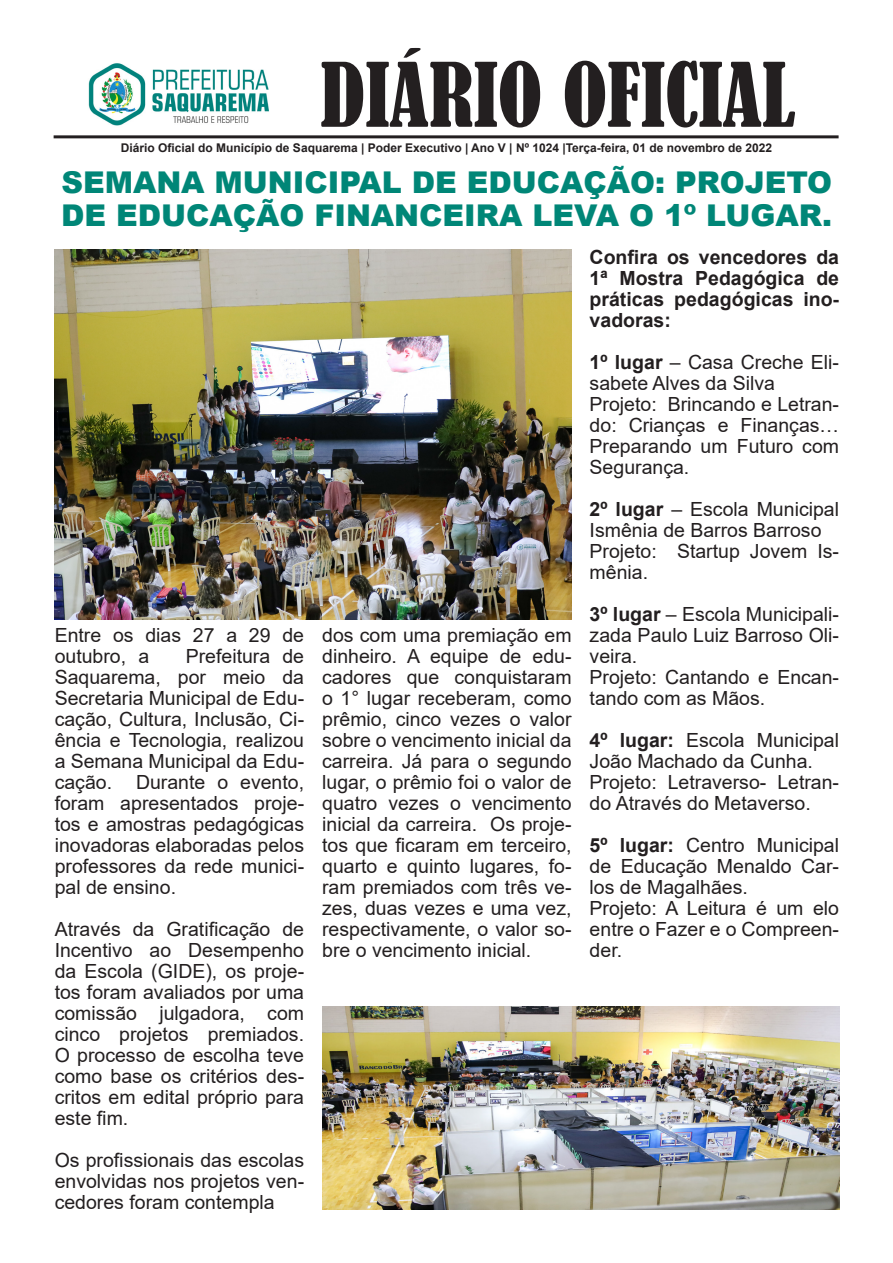
<style>
.page{position:relative;width:893px;height:1263px;background:#fff}
.page>*{position:absolute;margin:0;border:0;box-sizing:border-box;transform-origin:0 0}
.t1{font:condensed 82.5px "Bernard";color:#231f20}
.t2{font:900 30px/33px "Arial";color:#008677}
.t3{font:19.5px/21px "Arial";color:#231f20;text-align:justify}
.t4{font:700 19.5px/21px "Arial";color:#231f20;text-align:justify}
.t5{font:700 12px "Arial";color:#231f20}
.s1{font-weight:700}
</style>
<div class="page">
<hr style="left:54px;top:135px;width:785px;height:3px;background:#231f20">
<img style="left:88px;top:63px;width:181px;height:63px">
<img style="left:55px;top:250px;width:517px;height:369px">
<img style="left:322px;top:1006px;width:517px;height:204px">
<p class="t1" style="left:321px;top:47px;width:476px">DIÁRIO OFICIAL</p>
<p class="t5" style="left:121px;top:139px;width:653px">Diário Oficial do Município de Saquarema | Poder Executivo | Ano V | Nº 1024 |Terça-feira, 01 de novembro de 2022</p>
<p class="t2" style="left:61px;top:164px;width:772px">SEMANA MUNICIPAL DE EDUCAÇÃO: PROJETO<br>DE EDUCAÇÃO FINANCEIRA LEVA O 1º LUGAR.</p>
<p class="t3" style="left:55px;top:625px;width:251px">Entre os dias 27 a 29 de outubro, a</p>
<p class="t3" style="left:55px;top:646px;width:251px;text-indent:131px">Prefeitura de Saquarema, por meio da Secretaria Municipal de Edu&shy;cação, Cultura, Inclusão, Ci&shy;ência e Tecnologia, realizou a Semana Municipal da Edu&shy;cação. Durante o evento, foram apresentados proje&shy;tos e amostras pedagógicas inovadoras elaboradas pelos professores da rede munici&shy;pal de ensino.</p>
<p class="t3" style="left:55px;top:919px;width:251px">Através da Gratificação de Incentivo ao Desempenho da Escola (GIDE), os proje&shy;tos foram avaliados por uma comissão julgadora, com cinco projetos premiados.<br>O processo de escolha teve como base os critérios des&shy;critos em edital próprio para este fim.</p>
<p class="t3" style="left:55px;top:1150px;width:251px">Os profissionais das escolas envolvidas nos projetos ven&shy;cedores foram contempla</p>
<p class="t3" style="left:322px;top:625px;width:251px">dos com uma premiação em dinheiro. A equipe de edu&shy;cadores que conquistaram o 1° lugar receberam, como prêmio, cinco vezes o valor sobre o vencimento inicial da carreira. Já para o segundo lugar, o prêmio foi o valor de quatro vezes o vencimento inicial da carreira. Os proje&shy;tos que ficaram em terceiro, quarto e quinto lugares, fo&shy;ram premiados com três ve&shy;zes, duas vezes e uma vez, respectivamente, o valor so&shy;bre o vencimento inicial.</p>
<p class="t4" style="left:590px;top:247px;width:251px">Confira os vencedores da 1ª Mostra Pedagógica de práticas pedagógicas ino&shy;vadoras:</p>
<p class="t3" style="left:590px;top:352px;width:251px"><span class="s1">1º lugar</span> – Casa Creche Eli&shy;sabete Alves da Silva</p>
<p class="t3" style="left:590px;top:394px;width:251px">Projeto: Brincando e Letran&shy;do: Crianças e Finanças… Preparando um Futuro com Segurança.</p>
<p class="t3" style="left:590px;top:499px;width:251px"><span class="s1">2º lugar</span> – Escola Municipal<br>Ismênia de Barros Barroso</p>
<p class="t3" style="left:590px;top:541px;width:251px">Projeto: Startup Jovem Is&shy;mênia.</p>
<p class="t3" style="left:590px;top:604px;width:251px"><span class="s1">3º lugar</span> – Escola Municipali&shy;zada Paulo Luiz Barroso Oli&shy;veira.</p>
<p class="t3" style="left:590px;top:667px;width:251px">Projeto: Cantando e Encan&shy;tando com as Mãos.</p>
<p class="t3" style="left:590px;top:730px;width:251px"><span class="s1">4º lugar:</span> Escola Municipal<br>João Machado da Cunha.</p>
<p class="t3" style="left:590px;top:772px;width:251px">Projeto: Letraverso- Letran&shy;do Através do Metaverso.</p>
<p class="t3" style="left:590px;top:835px;width:251px"><span class="s1">5º lugar:</span> Centro Municipal de Educação Menaldo Car&shy;los de Magalhães.</p>
<p class="t3" style="left:590px;top:898px;width:251px">Projeto: A Leitura é um elo entre o Fazer e o Compreen&shy;der.</p>
</div>
